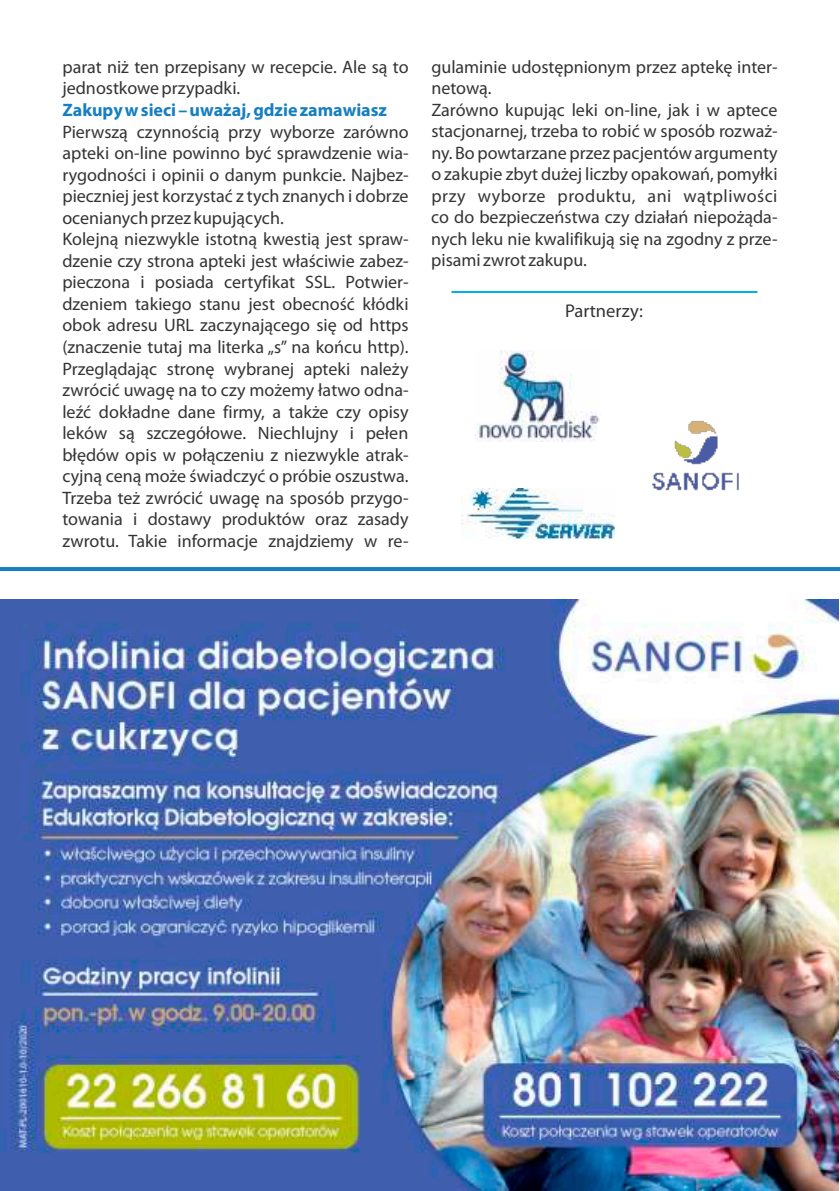
<style>
.page{position:relative;width:840px;height:1191px;background:#fff}
.page>*{position:absolute;margin:0;border:0;box-sizing:border-box;transform-origin:0 0}
.t1{font:18.4px "Myriad Pl";color:#353434}
.t2{font:18px/21.6px "Myriad Pl";color:#353434}
.t3{font:700 18px "Myriad Pl";color:#157fc2}
</style>
<div class="page">
<img style="left:0;top:599px;width:837px;height:592px">
<hr style="left:451px;top:291px;width:306px;height:2px;background:#00b0ef">
<img style="left:475px;top:351px;width:124px;height:91px">
<img style="left:652px;top:420px;width:87px;height:71px">
<img style="left:461px;top:488px;width:152px;height:52px">
<hr style="left:0;top:567px;width:839px;height:4px;background:#157fc2">
<p class="t2" style="left:62px;top:57px;width:347px">parat niż ten przepisany w recepcie. Ale są to jednostkowe przypadki.</p>
<p class="t3" style="left:62px;top:102px;width:326px">Zakupy w sieci – uważaj, gdzie zamawiasz</p>
<p class="t2" style="left:62px;top:122px;width:347px">Pierwszą czynnością przy wyborze zarówno apteki on-line powinno być sprawdzenie wia&shy;rygodności i opinii o danym punkcie. Najbez&shy;pieczniej jest korzystać z tych znanych i dobrze ocenianych przez kupujących.<br>Kolejną niezwykle istotną kwestią jest spraw&shy;dzenie czy strona apteki jest właściwie zabez&shy;pieczona i posiada certyfikat SSL. Potwier&shy;dzeniem takiego stanu jest obecność kłódki obok adresu URL zaczynającego się od https (znaczenie tutaj ma literka „s” na końcu http).<br>Przeglądając stronę wybranej apteki należy zwrócić uwagę na to czy możemy łatwo odna&shy;leźć dokładne dane firmy, a także czy opisy leków są szczegółowe. Niechlujny i pełen błędów opis w połączeniu z niezwykle atrak&shy;cyjną ceną może świadczyć o próbie oszustwa.<br>Trzeba też zwrócić uwagę na sposób przygo&shy;towania i dostawy produktów oraz zasady zwrotu. Takie informacje znajdziemy w re-</p>
<p class="t2" style="left:431px;top:57px;width:347px">gulaminie udostępnionym przez aptekę inter&shy;netową.<br>Zarówno kupując leki on-line, jak i w aptece stacjonarnej, trzeba to robić w sposób rozważ&shy;ny. Bo powtarzane przez pacjentów argumenty o zakupie zbyt dużej liczby opakowań, pomyłki przy wyborze produktu, ani wątpliwości co do bezpieczeństwa czy działań niepożąda&shy;nych leku nie kwalifikują się na zgodny z prze&shy;pisami zwrot zakupu.</p>
<p class="t1" style="left:564px;top:304px;width:79px">Partnerzy:</p>
</div>
